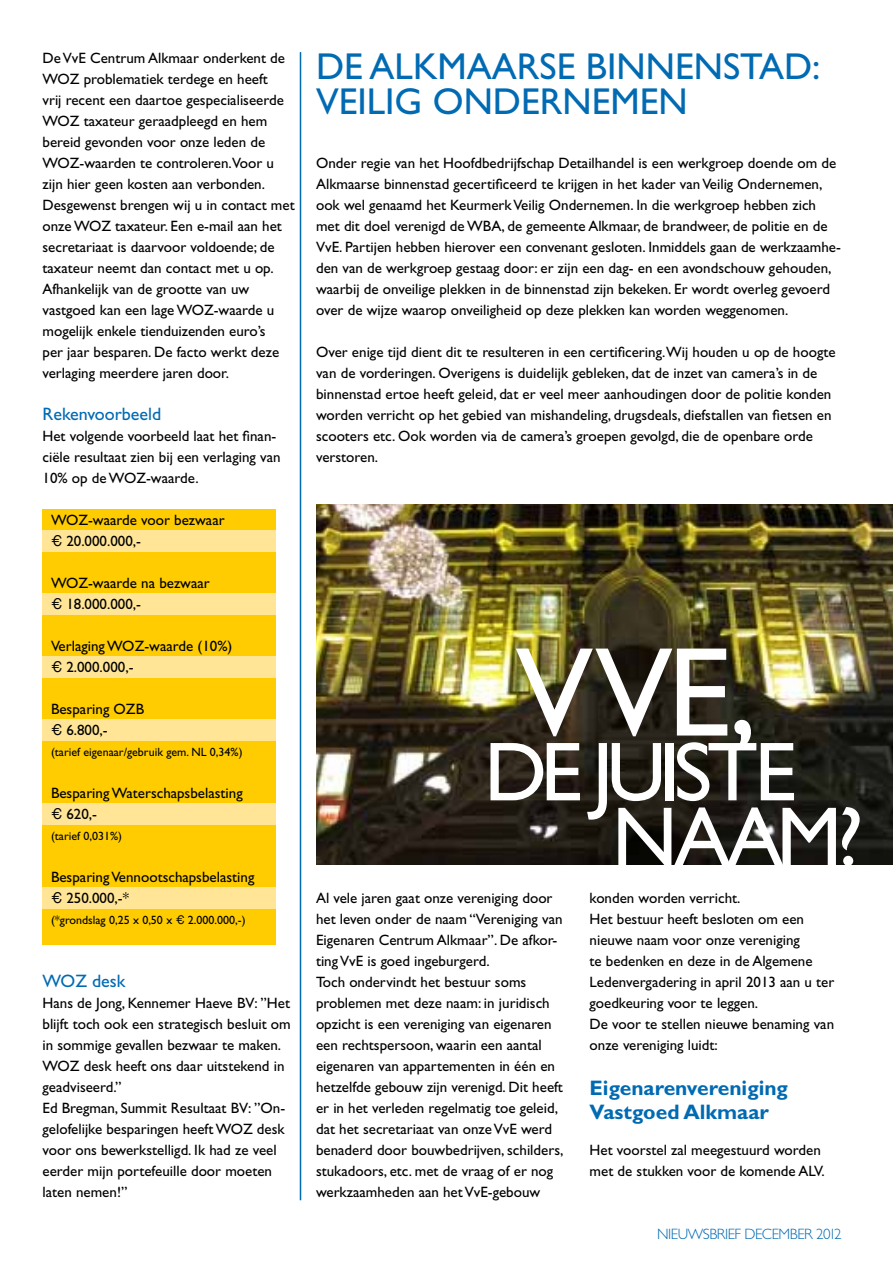
<style>
.page{position:relative;width:893px;height:1263px;background:#fff}
.page>*{position:absolute;margin:0;border:0;box-sizing:border-box;transform-origin:0 0}
.t1{font:127.5px "Gill Sans";color:#fff}
.t2{font:84px/64.8px "Gill Sans";color:#fff}
.t3{font:37.5px "Gill Sans";color:#006ab3}
.t4{font:700 21px/24px "Gill Sans";color:#006ab3}
.t5{font:18px "Gill Sans";color:#006ab3}
.t6{font:15px/21px "Gill Sans";color:#000}
.t7{font:300 15px "Gill Sans";letter-spacing:-.03em;color:#006ab3}
.t8{font:12px "Gill Sans";color:#000}
.s1{font-family:"Helvetica"}
</style>
<div class="page">
<div style="left:43px;top:509px;width:233px;height:436px;background:#fecc00"></div>
<div style="left:43px;top:530px;width:233px;height:21px;background:#ffe595"></div>
<div style="left:43px;top:593px;width:233px;height:21px;background:#ffe595"></div>
<div style="left:43px;top:656px;width:233px;height:21px;background:#ffe595"></div>
<div style="left:43px;top:719px;width:233px;height:21px;background:#ffe595"></div>
<div style="left:43px;top:803px;width:233px;height:21px;background:#ffe595"></div>
<div style="left:43px;top:887px;width:233px;height:21px;background:#ffe595"></div>
<hr style="left:300px;top:52px;width:1px;height:1148px;background:#006ab3">
<img style="left:316px;top:504px;width:577px;height:360px">
<p class="t6" style="left:43px;top:48px;width:254px">DeVvE Centrum Alkmaar onderkent de WOZ problematiek terdege en heeft<br>vrij recent een daartoe gespecialiseerde WOZ taxateur geraadpleegd en hem bereid gevonden voor onze leden de WOZ-waarden te controleren.Voor u zijn hier geen kosten aan verbonden.<br>Desgewenst brengen wij u in contact met onzeWOZ taxateur. Een e-mail aan het secretariaat is daarvoor voldoende; de taxateur neemt dan contact met u op.<br>Afhankelijk van de grootte van uw vastgoed kan een lageWOZ-waarde u mogelijk enkele tienduizenden euro’s<br>per jaar besparen.De facto werkt deze verlaging meerdere jaren door.</p>
<p class="t5" style="left:43px;top:404px;width:120px">Rekenvoorbeeld</p>
<p class="t6" style="left:43px;top:426px;width:240px">Het volgende voorbeeld laat het finan&shy;ciële resultaat zien bij een verlaging van<br>10% op deWOZ-waarde.</p>
<p class="t6" style="left:51px;top:510px;width:175px">WOZ-waarde voor bezwaar <span class="s1">€</span> 20.000.000,-</p>
<p class="t6" style="left:51px;top:573px;width:160px">WOZ-waarde na bezwaar <span class="s1">€</span> 18.000.000,-</p>
<p class="t6" style="left:51px;top:636px;width:183px">VerlagingWOZ-waarde (10%) <span class="s1">€</span> 2.000.000,-</p>
<p class="t6" style="left:51px;top:699px;width:95px">Besparing OZB <span class="s1">€</span> 6.800,-</p>
<p class="t8" style="left:51px;top:745px;width:193px">(tarief eigenaar/gebruik gem. NL 0,34%)</p>
<p class="t6" style="left:51px;top:783px;width:193px">BesparingWaterschapsbelasting <span class="s1">€</span> 620,-</p>
<p class="t8" style="left:51px;top:829px;width:73px">(tarief 0,031%)</p>
<p class="t6" style="left:51px;top:867px;width:205px">BesparingVennootschapsbelasting <span class="s1">€</span> 250.000,-*</p>
<p class="t8" style="left:51px;top:913px;width:196px">(*grondslag 0,25 x 0,50 x <span class="s1">€</span> 2.000.000,-)</p>
<p class="t5" style="left:43px;top:971px;width:84px">WOZ desk</p>
<p class="t6" style="left:43px;top:993px;width:250px">Hans de Jong, Kennemer Haeve BV: ”Het blijft toch ook een strategisch besluit om in sommige gevallen bezwaar te maken.<br>WOZ desk heeft ons daar uitstekend in geadviseerd.”<br>Ed Bregman, Summit Resultaat BV: ”On&shy;gelofelijke besparingen heeftWOZ desk voor ons bewerkstelligd. Ik had ze veel eerder mijn portefeuille door moeten laten nemen!”</p>
<h3 class="t3" style="left:316px;top:45px;width:102px">De Alkmaarsebinnensta</h3>
<h3 class="t3" style="left:784px;top:45px;width:38px">d:</h3>
<h3 class="t3" style="left:316px;top:79px;width:21px">veiligon</h3>
<h3 class="t3" style="left:493px;top:79px;width:53px">dernemen</h3>
<p class="t6" style="left:316px;top:153px;width:526px">Onder regie van het Hoofdbedrijfschap Detailhandel is een werkgroep doende om de Alkmaarse binnenstad gecertificeerd te krijgen in het kader vanVeilig Ondernemen, ook wel genaamd het KeurmerkVeilig Ondernemen. In die werkgroep hebben zich met dit doel verenigd deWBA, de gemeente Alkmaar, de brandweer, de politie en de VvE. Partijen hebben hierover een convenant gesloten. Inmiddels gaan de werkzaamhe&shy;den van de werkgroep gestaag door: er zijn een dag- en een avondschouw gehouden, waarbij de onveilige plekken in de binnenstad zijn bekeken. Er wordt overleg gevoerd over de wijze waarop onveiligheid op deze plekken kan worden weggenomen.</p>
<p class="t6" style="left:316px;top:342px;width:521px">Over enige tijd dient dit te resulteren in een certificering.Wij houden u op de hoogte van de vorderingen. Overigens is duidelijk gebleken, dat de inzet van camera’s in de binnenstad ertoe heeft geleid, dat er veel meer aanhoudingen door de politie konden worden verricht op het gebied van mishandeling, drugsdeals, diefstallen van fietsen en scooters etc. Ook worden via de camera’s groepen gevolgd, die de openbare orde verstoren.</p>
<h1 class="t1" style="left:516px;top:619px;width:242px">vve ,</h1>
<h2 class="t2" style="left:484px;top:740px;width:124px">DE Juiste naam</h2>
<h2 class="t2" style="left:835px;top:805px;width:29px">?</h2>
<p class="t6" style="left:316px;top:888px;width:249px">Al vele jaren gaat onze vereniging door het leven onder de naam “Vereniging van Eigenaren Centrum Alkmaar”.De afkor&shy;tingVvE is goed ingeburgerd.<br>Toch ondervindt het bestuur soms problemen met deze naam: in juridisch opzicht is een vereniging van eigenaren een rechtspersoon, waarin een aantal eigenaren van appartementen in één en hetzelfde gebouw zijn verenigd.Dit heeft er in het verleden regelmatig toe geleid, dat het secretariaat van onzeVvE werd benaderd door bouwbedrijven, schilders, stukadoors, etc. met de vraag of er nog werkzaamheden aan hetVvE-gebouw</p>
<p class="t6" style="left:590px;top:888px;width:246px">konden worden verricht.<br>Het bestuur heeft besloten om een nieuwe naam voor onze vereniging<br>te bedenken en deze in de Algemene<br>Ledenvergadering in april 2013 aan u ter goedkeuring voor te leggen.<br>De voor te stellen nieuwe benaming van onze vereniging luidt:</p>
<h3 class="t4" style="left:590px;top:1076px;width:200px">Eigenarenvereniging<br>Vastgoed Alkmaar</h3>
<p class="t6" style="left:590px;top:1140px;width:236px">Het voorstel zal meegestuurd worden met de stukken voor de komende ALV.</p>
<p class="t7" style="left:657px;top:1226px;width:186px">NIEUWSBRIEF DECEMBER 2012</p>
</div>
